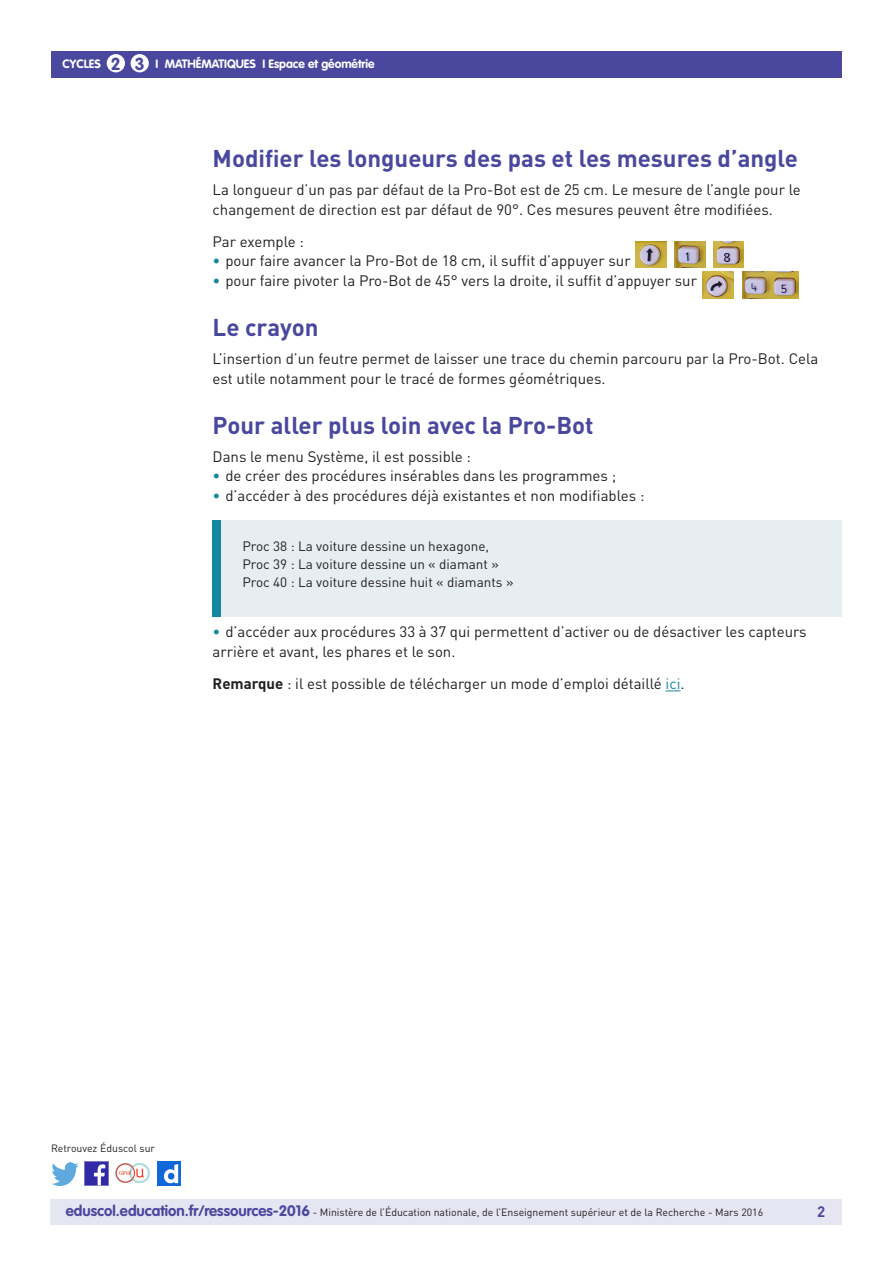
<style>
.page{position:relative;width:893px;height:1263px;background:#fff}
.page>*{position:absolute;margin:0;border:0;box-sizing:border-box;transform-origin:0 0}
._03_Titre_de_niveau{font:700 24px "DIN Pro";color:#4a489e}
.t1{font:700 17.25px "VAG Rounded Std";color:#4a489e}
._06_Texte_courant{font:15px/19.5px "DIN Pro";color:#231f20}
._08_Liste_à_puces_ni{font:15px/19.5px "DIN Pro";color:#231f20}
.t2{font:700 15px "DIN Pro";color:#4a489e}
._15_texte_encadré{font:13.5px "DIN Pro";color:#231f20}
.t3{font:700 12px "VAG Rounded Std";color:#fff}
.t4{font:10.5px "DIN Pro";color:#231f20}
.s1{color:#16879f}
.s2{font-weight:700}
.s3{font-family:"VAG Rounded Std";font-weight:700;font-size:15px;color:#4a489e}
</style>
<div class="page">
<div style="left:50px;top:1199px;width:791px;height:26px;background:#e6e5f2"></div>
<div style="left:51px;top:51px;width:791px;height:27px;background:#4a489e"></div>
<div style="left:107px;top:54px;width:18px;height:18px;background:#fff;border-radius:50%"></div>
<div style="left:131px;top:54px;width:18px;height:18px;background:#fff;border-radius:50%"></div>
<img style="left:85px;top:1162px;width:23px;height:23px">
<img style="left:51px;top:1163px;width:28px;height:22px">
<img style="left:158px;top:1162px;width:22px;height:23px">
<img style="left:115px;top:1163px;width:35px;height:21px">
<svg style="left:666px;top:690px;width:15px;height:1px"></svg>
<div style="left:213px;top:520px;width:629px;height:97px;background:#e6eef2"></div>
<div style="left:213px;top:520px;width:8px;height:97px;background:#16879f"></div>
<img style="left:636px;top:241px;width:30px;height:27px">
<img style="left:702px;top:272px;width:31px;height:26px">
<img style="left:742px;top:272px;width:56px;height:26px">
<img style="left:674px;top:241px;width:31px;height:27px">
<img style="left:713px;top:241px;width:31px;height:27px">
<p class="t3" style="left:63px;top:57px;width:40px">CYCLES</p>
<p class="t3" style="left:156px;top:57px;width:221px">I MATHÉMATIQUES I Espace et géométrie</p>
<p class="t1" style="left:111px;top:53px;width:11px">2</p>
<p class="t1" style="left:135px;top:53px;width:11px">3</p>
<p class="_03_Titre_de_niveau" style="left:213px;top:143px;width:587px">Modifier les longueurs des pas et les mesures d’angle</p>
<p class="_06_Texte_courant" style="left:213px;top:180px;width:590px">La longueur d’un pas par défaut de la Pro-Bot est de 25 cm. Le mesure de l’angle pour le changement de direction est par défaut de 90°. Ces mesures peuvent être modifiées.</p>
<p class="_06_Texte_courant" style="left:213px;top:231px;width:93px">Par exemple :</p>
<p class="_08_Liste_à_puces_ni" style="left:213px;top:251px;width:420px"><span class="s1">•</span> pour faire avancer la Pro-Bot de 18 cm, il suffit d’appuyer sur</p>
<p class="_08_Liste_à_puces_ni" style="left:213px;top:270px;width:505px"><span class="s1">•</span> pour faire pivoter la Pro-Bot de 45° vers la droite, il suffit d’appuyer sur .</p>
<p class="_03_Titre_de_niveau" style="left:213px;top:311px;width:107px">Le crayon</p>
<p class="_06_Texte_courant" style="left:213px;top:349px;width:607px">L’insertion d’un feutre permet de laisser une trace du chemin parcouru par la Pro-Bot. Cela est utile notamment pour le tracé de formes géométriques.</p>
<p class="_03_Titre_de_niveau" style="left:213px;top:409px;width:383px">Pour aller plus loin avec la Pro-Bot</p>
<p class="_06_Texte_courant" style="left:213px;top:446px;width:260px">Dans le menu Système, il est possible :</p>
<p class="_08_Liste_à_puces_ni" style="left:213px;top:466px;width:405px"><span class="s1">•</span> de créer des procédures insérables dans les programmes ;</p>
<p class="_08_Liste_à_puces_ni" style="left:213px;top:485px;width:433px"><span class="s1">•</span> d’accéder à des procédures déjà existantes et non modifiables :</p>
<p class="_15_texte_encadré" style="left:242px;top:538px;width:248px">Proc 38 : La voiture dessine un hexagone,</p>
<p class="_15_texte_encadré" style="left:242px;top:556px;width:258px">Proc 39 : La voiture dessine un « diamant »</p>
<p class="_15_texte_encadré" style="left:242px;top:574px;width:273px">Proc 40 : La voiture dessine huit « diamants »</p>
<p class="_08_Liste_à_puces_ni" style="left:213px;top:622px;width:596px"><span class="s1">•</span> d’accéder aux procédures 33 à 37 qui permettent d’activer ou de désactiver les capteurs arrière et avant, les phares et le son.</p>
<p class="_06_Texte_courant" style="left:213px;top:673px;width:473px"><span class="s2">Remarque</span> : il est possible de télécharger un mode d’emploi détaillé <span class="s1">ici</span>.</p>
<p class="t4" style="left:51px;top:1141px;width:106px">Retrouvez Éduscol sur</p>
<p class="t4" style="left:66px;top:1205px;width:699px"><span class="s3">eduscol.education.fr/ressources-2016</span> - Ministère de l’Éducation nationale, de l’Enseignement supérieur et de la Recherche - Mars 2016</p>
<p class="t2" style="left:817px;top:1201px;width:10px">2</p>
</div>
